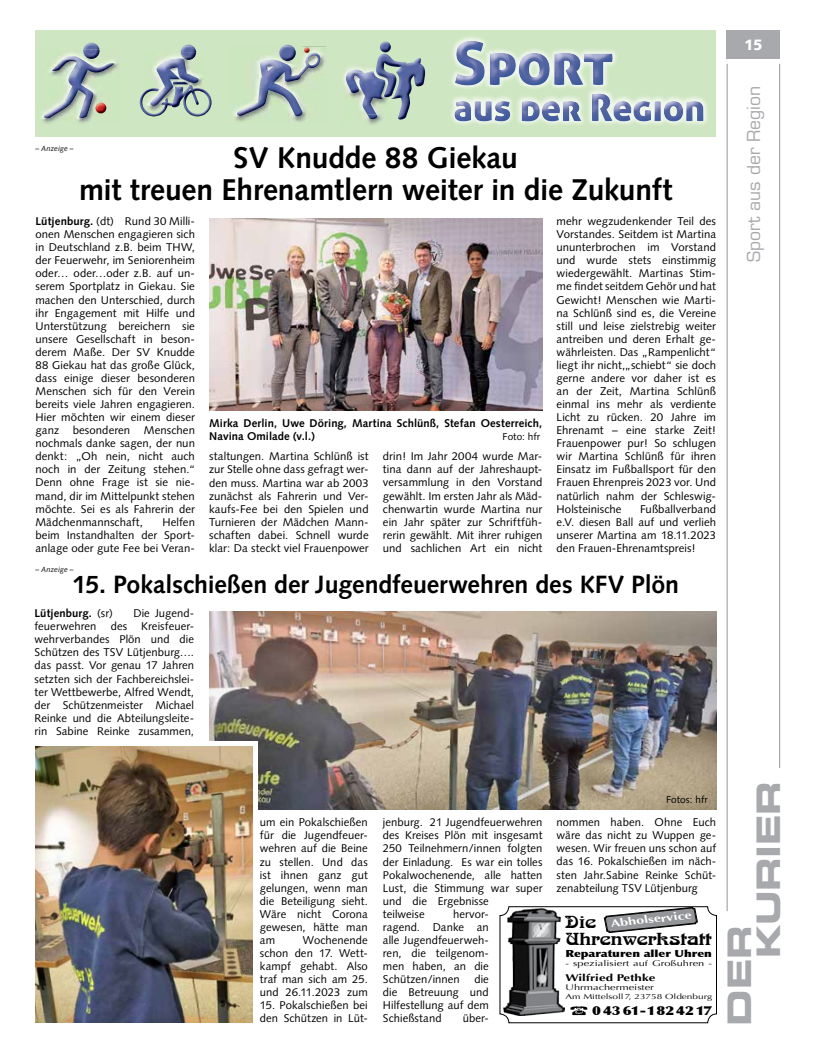
<style>
.page{position:relative;width:819px;height:1053px;background:#fff}
.page>*{position:absolute;margin:0;border:0;box-sizing:border-box;transform-origin:0 0}
.t1{font:32.5px/28.9px "Eurostile LT Std Bold Ex 2";letter-spacing:-.01em;color:#a7a9ac}
.t2{font:700 30px/32.5px "Syntax LT Std";letter-spacing:-.005em;color:#000;text-align:center}
.t3{font:700 25px "Syntax LT Std";letter-spacing:-.005em;color:#000}
.t4{font:17.5px "Eurostile LT Std";letter-spacing:-.005em;color:#a7a9ac}
.t5{font:17px/17px "Arnold Boecklin";color:#000;scale:1.2 1}
.t6{font:900 15px "Syntax LT Std";color:#fff}
.t7{font:900 12.5px "Optima";color:#000;scale:1.2 1}
.t8{font:11.25px/13px "Syntax";letter-spacing:.005em;color:#000;text-align:justify}
.t9{font:700 11.25px/12.5px "Syntax LT Std";letter-spacing:.01em;color:#000}
.t10{font:700 11.25px "Syntax";letter-spacing:.01em;color:#000}
.t11{font:700 10.62px "Optima";color:#fff;scale:1.35 1}
.t12{font:10px "Syntax LT Std";letter-spacing:.01em;color:#000}
.t13{font:900 9.75px "Optima";color:#000;scale:1.23 1}
.t14{font:700 9.75px "Optima";color:#000;scale:1.36 1}
.t15{font:8.12px "Optima";color:#000;scale:1.36 1}
.t16{font:italic 7.5px "Syntax LT Std";letter-spacing:.015em;color:#000}
.t17{font:7.38px "Optima";color:#000;scale:1.36 1}
.s1{font-weight:700}
.s2{font-weight:400}
</style>
<div class="page">
<hr style="left:726px;top:64px;width:1px;height:847px;background:#939598">
<hr style="left:779px;top:64px;width:1px;height:703px;background:#939598">
<div style="left:726px;top:30px;width:54px;height:29px;background:#a7a9ac"></div>
<div style="left:499px;top:906px;width:218px;height:117px;border:1px solid #000;border-radius:9px"></div>
<img style="left:503px;top:907px;width:61px;height:108px">
<svg style="left:570px;top:1006px;width:17px;height:8px"></svg>
<svg style="left:604px;top:906px;width:93px;height:27px"></svg>
<div style="left:35px;top:30px;width:681px;height:106px;background:#cee6c1"></div>
<img style="left:451px;top:37px;width:257px;height:88px">
<img style="left:455px;top:41px;width:157px;height:44px">
<img style="left:454px;top:93px;width:249px;height:28px">
<svg style="left:86px;top:43px;width:11px;height:2px"></svg>
<img style="left:83px;top:45px;width:16px;height:5px">
<img style="left:41px;top:50px;width:78px;height:74px">
<img style="left:44px;top:60px;width:70px;height:58px">
<svg style="left:91px;top:65px;width:5px;height:3px"></svg>
<svg style="left:52px;top:56px;width:32px;height:15px"></svg>
<svg style="left:95px;top:102px;width:11px;height:11px"></svg>
<svg style="left:183px;top:45px;width:11px;height:2px"></svg>
<img style="left:181px;top:47px;width:15px;height:5px">
<img style="left:165px;top:52px;width:38px;height:32px">
<img style="left:152px;top:58px;width:47px;height:26px">
<img style="left:148px;top:115px;width:55px;height:1px">
<img style="left:140px;top:84px;width:71px;height:31px">
<svg style="left:173px;top:82px;width:16px;height:2px"></svg>
<img style="left:235px;top:118px;width:71px;height:4px">
<img style="left:234px;top:51px;width:91px;height:67px">
<img style="left:237px;top:53px;width:83px;height:63px">
<svg style="left:282px;top:45px;width:11px;height:2px"></svg>
<img style="left:279px;top:47px;width:17px;height:14px">
<svg style="left:304px;top:47px;width:15px;height:18px"></svg>
<svg style="left:380px;top:41px;width:11px;height:11px"></svg>
<img style="left:344px;top:66px;width:38px;height:59px">
<img style="left:346px;top:79px;width:30px;height:35px">
<svg style="left:346px;top:70px;width:30px;height:9px"></svg>
<svg style="left:367px;top:104px;width:9px;height:15px"></svg>
<img style="left:376px;top:54px;width:49px;height:65px">
<img style="left:209px;top:218px;width:333px;height:192px">
<img style="left:209px;top:611px;width:507px;height:198px">
<div style="left:34px;top:740px;width:224px;height:213px;background:#fff"></div>
<img style="left:35px;top:746px;width:218px;height:276px">
<p class="t2" style="left:79px;top:141px;width:595px">SV Knudde 88 Giekau<br>mit treuen Ehrenamtlern weiter in die Zukunft</p>
<p class="t8" style="left:35px;top:215px;width:161px"><span class="s1">Lütjenburg.</span> (dt) Rund 30 Milli&shy;onen Menschen engagieren sich in Deutschland z.B. beim THW, der Feuerwehr, im Seniorenheim oder… oder…oder z.B. auf un&shy;serem Sportplatz in Giekau. Sie machen den Unterschied, durch ihr Engagement mit Hilfe und Unterstützung bereichern sie unsere Gesellschaft in beson&shy;derem Maße. Der SV Knudde 88 Giekau hat das große Glück, dass einige dieser besonderen Menschen sich für den Verein bereits viele Jahren engagieren.<br>Hier möchten wir einem dieser ganz besonderen Menschen nochmals danke sagen, der nun denkt: „Oh nein, nicht auch noch in der Zeitung stehen.“ Denn ohne Frage ist sie nie&shy;mand, dir im Mittelpunkt stehen möchte. Sei es als Fahrerin der Mädchenmannschaft,</p>
<p class="t16" style="left:35px;top:144px;width:40px">– Anzeige –</p>
<p class="t8" style="left:556px;top:215px;width:161px">mehr wegzudenkender Teil des Vorstandes. Seitdem ist Martina ununterbrochen im Vorstand und wurde stets einstimmig wiedergewählt. Martinas Stim&shy;me findet seitdem Gehör und hat Gewicht! Menschen wie Marti&shy;na Schlünß sind es, die Vereine still und leise zielstrebig weiter antreiben und deren Erhalt ge&shy;währleisten. Das „Rampenlicht“ liegt ihr nicht,„schiebt“ sie doch gerne andere vor daher ist es an der Zeit, Martina Schlünß einmal ins mehr als verdiente Licht zu rücken. 20 Jahre im Ehrenamt – eine starke Zeit!<br>Frauenpower pur! So schlugen wir Martina Schlünß für ihren Einsatz im Fußballsport für den Frauen Ehrenpreis 2023 vor. Und natürlich nahm der Schleswig-Holsteinische</p>
<p class="t9" style="left:209px;top:417px;width:334px">Mirka Derlin, Uwe Döring, Martina Schlünß, Stefan Oesterreich,<br>Navina Omilade (v.l.)</p>
<p class="t12" style="left:502px;top:430px;width:39px">Foto: hfr</p>
<p class="t8" style="left:209px;top:450px;width:161px">staltungen. Martina Schlünß ist zur Stelle ohne dass gefragt wer&shy;den muss. Martina war ab 2003 zunächst als Fahrerin und Ver&shy;kaufs-Fee bei den Spielen und Turnieren der Mädchen Mann&shy;schaften dabei. Schnell wurde klar: Da steckt viel Frauenpower</p>
<p class="t8" style="left:383px;top:450px;width:161px">drin! Im Jahr 2004 wurde Mar&shy;tina dann auf der Jahreshaupt&shy;versammlung in den Vorstand gewählt. Im ersten Jahr als Mäd&shy;chenwartin wurde Martina nur ein Jahr später zur Schriftfüh&shy;rerin gewählt. Mit ihrer ruhigen und sachlichen Art ein nicht</p>
<p class="t8" style="left:556px;top:502px;width:161px;text-indent:83px">Fußballverband e.V. diesen Ball auf und verlieh unserer Martina am 18.11.2023 den Frauen-Ehrenamtspreis!</p>
<p class="t8" style="left:35px;top:515px;width:161px;text-indent:127px">Helfen beim Instandhalten der Sport&shy;anlage oder gute Fee bei Veran-</p>
<p class="t16" style="left:35px;top:564px;width:40px">– Anzeige –</p>
<p class="t3" style="left:72px;top:569px;width:608px">15. Pokalschießen der Jugendfeuerwehren des KFV Plön</p>
<p class="t10" style="left:35px;top:607px;width:80px">Lütjenburg. <span class="s2">(sr)</span></p>
<p class="t8" style="left:133px;top:606px;width:62px">Die Jugend-</p>
<p class="t8" style="left:35px;top:620px;width:63px">feuerwehren</p>
<p class="t8" style="left:111px;top:620px;width:18px">des</p>
<p class="t8" style="left:35px;top:620px;width:161px;text-indent:107px">Kreisfeuer&shy;wehrverbandes Plön und die Schützen des TSV Lütjenburg…. das passt. Vor genau 17 Jahren setzten sich der Fachbereichslei&shy;ter Wettbewerbe, Alfred Wendt, der Schützenmeister Michael Reinke und die Abteilungsleite&shy;rin Sabine Reinke zusammen,</p>
<p class="t6" style="left:744px;top:36px;width:20px">15</p>
<p class="t4" style="left:743px;top:262px;width:178px;rotate:-90deg">Sport aus der Region</p>
<p class="t8" style="left:260px;top:815px;width:109px">um ein Pokalschießen für die Jugendfeuer&shy;wehren auf die Beine zu stellen. Und das ist ihnen ganz gut gelungen, wenn man die Beteiligung sieht.<br>Wäre nicht Corona gewesen, hätte man am</p>
<p class="t8" style="left:260px;top:933px;width:109px;text-indent:43px">Wochenende schon den 17. Wett&shy;kampf gehabt. Also traf man sich am 25. und 26.11.2023 zum</p>
<p class="t8" style="left:260px;top:998px;width:109px">15. Pokalschießen bei den Schützen in Lüt-</p>
<p class="t8" style="left:383px;top:815px;width:161px;text-align:left">jenburg. 21 Jugendfeuerwehren des Kreises Plön mit insgesamt<br>250 Teilnehmern/innen folgten der Einladung. Es war ein tolles<br>Pokalwochenende, alle hatten<br>Lust, die Stimmung war super und die Ergebnisse<br>teilweise</p>
<p class="t8" style="left:383px;top:907px;width:107px;text-indent:70px">hervor&shy;ragend. Danke an alle Jugendfeuerweh&shy;ren, die teilgenom&shy;men haben, an die Schützen/innen</p>
<p class="t8" style="left:383px;top:972px;width:107px;text-indent:91px">die die Betreuung und Hilfestellung auf dem Schießstand</p>
<p class="t8" style="left:462px;top:1011px;width:28px">über-</p>
<p class="t12" style="left:666px;top:793px;width:43px">Fotos: hfr</p>
<p class="t8" style="left:556px;top:815px;width:161px">nommen haben. Ohne Euch wäre das nicht zu Wuppen ge&shy;wesen. Wir freuen uns schon auf das 16. Pokalschießen im näch&shy;sten Jahr.Sabine Reinke Schüt&shy;zenabteilung TSV Lütjenburg</p>
<p class="t11" style="left:610px;top:917px;width:62px;rotate:-6deg">Abholservice</p>
<p class="t5" style="left:565px;top:913px;width:123px">Die<br>Uhrenwerkstatt</p>
<p class="t13" style="left:565px;top:947px;width:121px">Reparaturen aller Uhren</p>
<p class="t15" style="left:565px;top:958px;width:109px">- spezialisiert auf Großuhren -</p>
<p class="t14" style="left:565px;top:971px;width:67px">Wilfried Pethke</p>
<p class="t15" style="left:565px;top:982px;width:66px">Uhrmachermeister</p>
<p class="t17" style="left:565px;top:991px;width:109px">Am Mittelsoll7, 23758 Oldenburg</p>
<p class="t7" style="left:592px;top:1002px;width:101px">0 43 61 - 1 82 42 17</p>
<p class="t1" style="left:724px;top:958px;width:179px;text-indent:-67px;rotate:-90deg">DER<br>KURIER</p>
</div>
